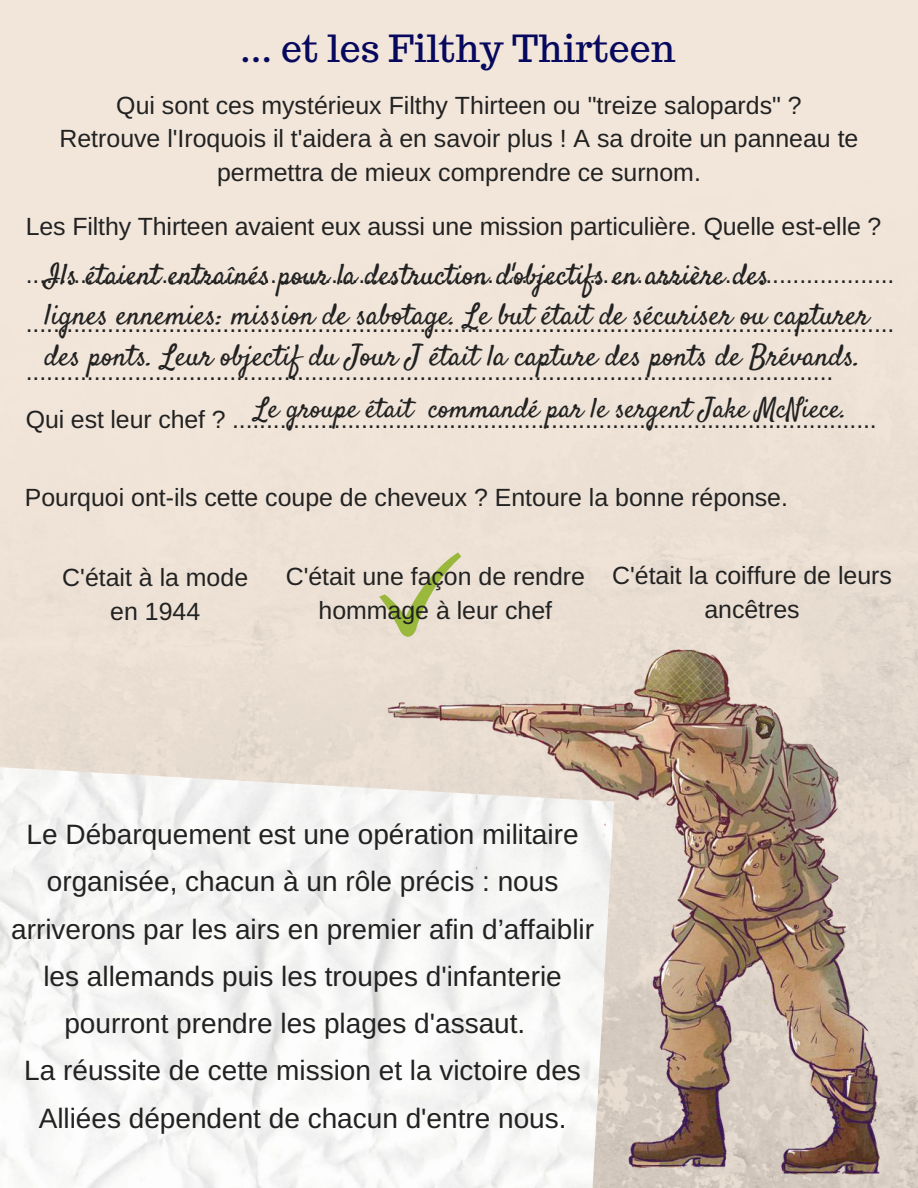
<style>
.page{position:relative;width:918px;height:1188px;background:#fff}
.page>*{position:absolute;margin:0;border:0;box-sizing:border-box;transform-origin:0 0}
.t1{font:37.35px "Trocchi";color:#07095e}
.t2{font:29.55px/40.5px "Satisfy";color:#222}
.t3{font:28.05px/47.2px "Arimo";color:#222;text-align:center}
.t4{font:28.05px "Satisfy";color:#222}
.t5{font:24.9px/33.8px "Arimo";color:#222;text-align:center}
</style>
<div class="page">
<svg style="left:379px;top:552px;width:82px;height:21px"></svg>
<img style="left:0;top:767px;width:352px;height:421px">
<img style="left:352px;top:573px;width:566px;height:615px">
<h1 class="t1" style="left:240px;top:24px;width:437px">... et les Filthy Thirteen</h1>
<p class="t5" style="left:60px;top:88px;width:800px">Qui sont ces mystérieux Filthy Thirteen ou "treize salopards" ?<br>Retrouve l'Iroquois il t'aidera à en savoir plus ! A sa droite un panneau te permettra de mieux comprendre ce surnom.</p>
<p class="t5" style="left:26px;top:202px;width:870px;line-height:48.3px;text-align:left">Les Filthy Thirteen avaient eux aussi une mission particulière. Quelle est-elle ? ................................................................................................................................ ................................................................................................................................ .......................................................................................................................<br>Qui est leur chef ? ...............................................................................................</p>
<p class="t2" style="left:45px;top:257px;width:826px">Ils étaient entraînés pour la destruction d'objectifs en arrière des<br>lignes ennemies: mission de sabotage. Le but était de sécuriser ou capturer des ponts. Leur objectif du Jour J était la capture des ponts de Brévands.</p>
<p class="t4" style="left:255px;top:391px;width:594px">Le groupe était commandé par le sergent Jake McNiece.</p>
<p class="t5" style="left:25px;top:481px;width:765px">Pourquoi ont-ils cette coupe de cheveux ? Entoure la bonne réponse.</p>
<p class="t5" style="left:62px;top:561px;width:187px">C'était à la mode en 1944</p>
<p class="t5" style="left:286px;top:559px;width:301px">C'était une façon de rendre hommage à leur chef</p>
<p class="t5" style="left:612px;top:558px;width:281px">C'était la coiffure de leurs ancêtres</p>
<p class="t3" style="left:11px;top:811px;width:584px">Le Débarquement est une opération militaire organisée, chacun à un rôle précis : nous arriverons par les airs en premier afin d’affaiblir les allemands puis les troupes d'infanterie pourront prendre les plages d'assaut.<br>La réussite de cette mission et la victoire des Alliées dépendent de chacun d'entre nous.</p>
</div>
